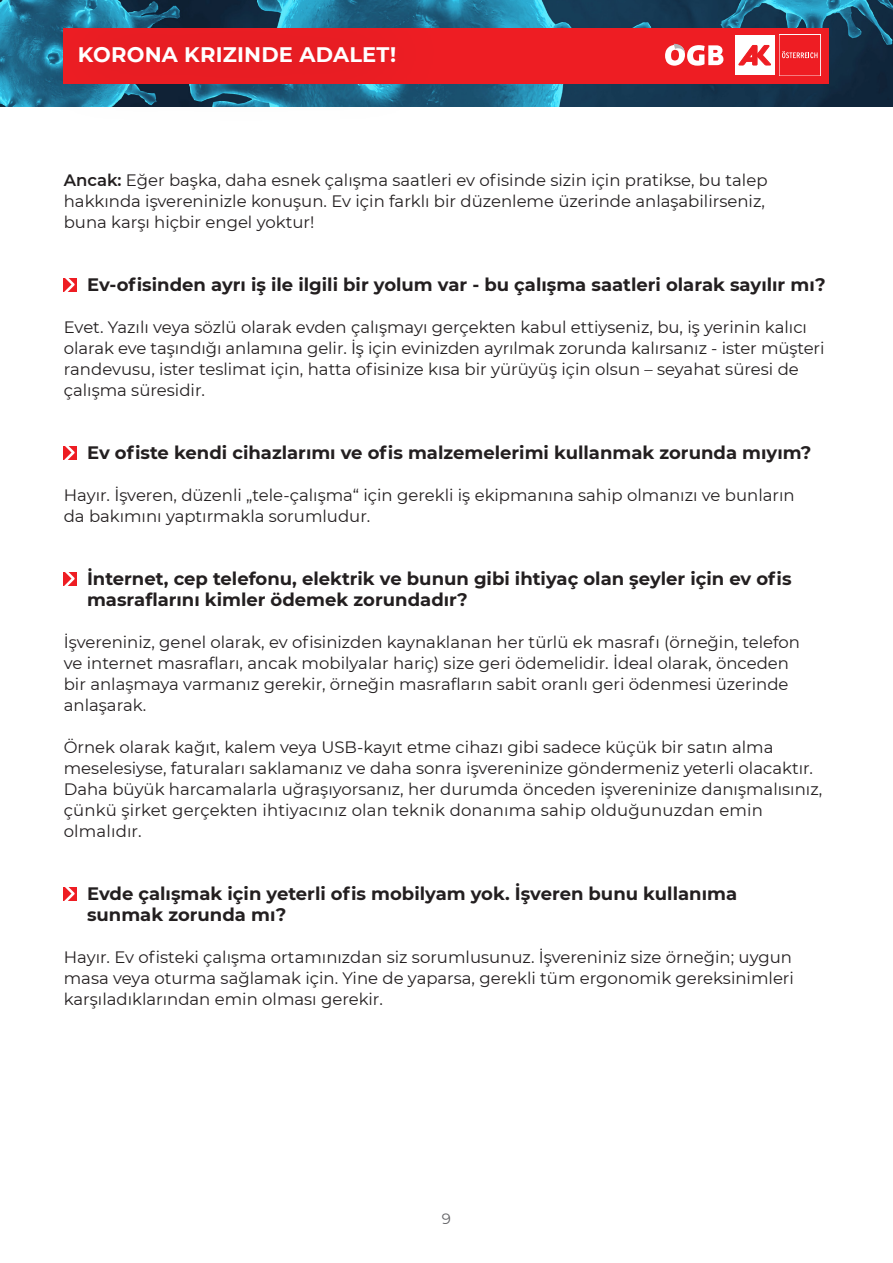
<style>
.page{position:relative;width:893px;height:1263px;background:#fff}
.page>*{position:absolute;margin:0;border:0;box-sizing:border-box;transform-origin:0 0}
.t1{font:700 21px "Montserrat";letter-spacing:.01em;color:#fff}
.t2{font:700 18px/21px "Montserrat";color:#231f20}
.t3{font:16.5px/21px "Montserrat";color:#231f20}
.t4{font:15px "Montserrat";color:#636366}
.s1{font-weight:600}
</style>
<div class="page">
<img style="left:0;top:1px;width:893px;height:106px">
<div style="left:64px;top:28px;width:765px;height:55px;background:#ee1d23"></div>
<svg style="left:779px;top:35px;width:41px;height:41px"></svg>
<div style="left:735px;top:35px;width:40px;height:40px;background:#fff"></div>
<div style="left:780px;top:35px;width:40px;height:40px;background:#ee1d23"></div>
<svg style="left:739px;top:45px;width:32px;height:20px"></svg>
<svg style="left:782px;top:51px;width:35px;height:7px"></svg>
<svg style="left:665px;top:44px;width:58px;height:22px"></svg>
<div style="left:19px;top:0;width:434px;height:129px;background:#052b41;opacity:.35"></div>
<div style="left:64px;top:278px;width:13px;height:13px;background:#ee1d23"></div>
<svg style="left:65px;top:278px;width:10px;height:13px"></svg>
<div style="left:64px;top:446px;width:13px;height:13px;background:#ee1d23"></div>
<svg style="left:65px;top:446px;width:10px;height:13px"></svg>
<div style="left:64px;top:572px;width:13px;height:13px;background:#ee1d23"></div>
<svg style="left:65px;top:572px;width:10px;height:13px"></svg>
<div style="left:64px;top:887px;width:13px;height:13px;background:#ee1d23"></div>
<svg style="left:65px;top:887px;width:10px;height:13px"></svg>
<p class="t1" style="left:78px;top:40px;width:320px">KORONA KRIZINDE ADALET!</p>
<p class="t3" style="left:64px;top:169px;width:705px"><span class="s1">Ancak:</span> Eğer başka, daha esnek çalışma saatleri ev ofisinde sizin için pratikse, bu talep hakkında işvereninizle konuşun. Ev için farklı bir düzenleme üzerinde anlaşabilirseniz,</p>
<p class="t3" style="left:64px;top:211px;width:252px">buna karşı hiçbir engel yoktur!</p>
<p class="t2" style="left:87px;top:273px;width:740px">Ev-ofisinden ayrı iş ile ilgili bir yolum var - bu çalışma saatleri olarak sayılır mı?</p>
<p class="t3" style="left:64px;top:316px;width:762px">Evet. Yazılı veya sözlü olarak evden çalışmayı gerçekten kabul ettiyseniz, bu, iş yerinin kalıcı olarak eve taşındığı anlamına gelir. İş için evinizden ayrılmak zorunda kalırsanız - ister müşteri randevusu, ister teslimat için, hatta ofisinize kısa bir yürüyüş için olsun – seyahat süresi de çalışma süresidir.</p>
<p class="t2" style="left:87px;top:441px;width:726px">Ev ofiste kendi cihazlarımı ve ofis malzemelerimi kullanmak zorunda mıyım?</p>
<p class="t3" style="left:64px;top:484px;width:732px">Hayır. İşveren, düzenli „tele-çalışma“ için gerekli iş ekipmanına sahip olmanızı ve bunların</p>
<p class="t3" style="left:64px;top:505px;width:308px">da bakımını yaptırmakla sorumludur.</p>
<p class="t2" style="left:87px;top:567px;width:706px">İnternet, cep telefonu, elektrik ve bunun gibi ihtiyaç olan şeyler için ev ofis masraflarını kimler ödemek zorundadır?</p>
<p class="t3" style="left:64px;top:631px;width:738px">İşvereniniz, genel olarak, ev ofisinizden kaynaklanan her türlü ek masrafı (örneğin, telefon ve internet masrafları, ancak mobilyalar hariç) size geri ödemelidir. İdeal olarak, önceden bir anlaşmaya varmanız gerekir, örneğin masrafların sabit oranlı geri ödenmesi üzerinde anlaşarak.</p>
<p class="t3" style="left:64px;top:736px;width:711px">Örnek olarak kağıt, kalem veya USB-kayıt etme cihazı gibi sadece küçük bir satın alma</p>
<p class="t3" style="left:64px;top:757px;width:760px">meselesiyse, faturaları saklamanız ve daha sonra işvereninize göndermeniz yeterli olacaktır.<br>Daha büyük harcamalarla uğraşıyorsanız, her durumda önceden işvereninize danışmalısınız, çünkü şirket gerçekten ihtiyacınız olan teknik donanıma sahip olduğunuzdan emin olmalıdır.</p>
<p class="t2" style="left:87px;top:882px;width:651px">Evde çalışmak için yeterli ofis mobilyam yok. İşveren bunu kullanıma sunmak zorunda mı?</p>
<p class="t3" style="left:64px;top:946px;width:732px;text-align:justify">Hayır. Ev ofisteki çalışma ortamınızdan siz sorumlusunuz. İşvereniniz size örneğin; uygun masa veya oturma sağlamak için. Yine de yaparsa, gerekli tüm ergonomik gereksinimleri karşıladıklarından emin olması gerekir.</p>
<p class="t4" style="left:442px;top:1208px;width:11px">9</p>
</div>
